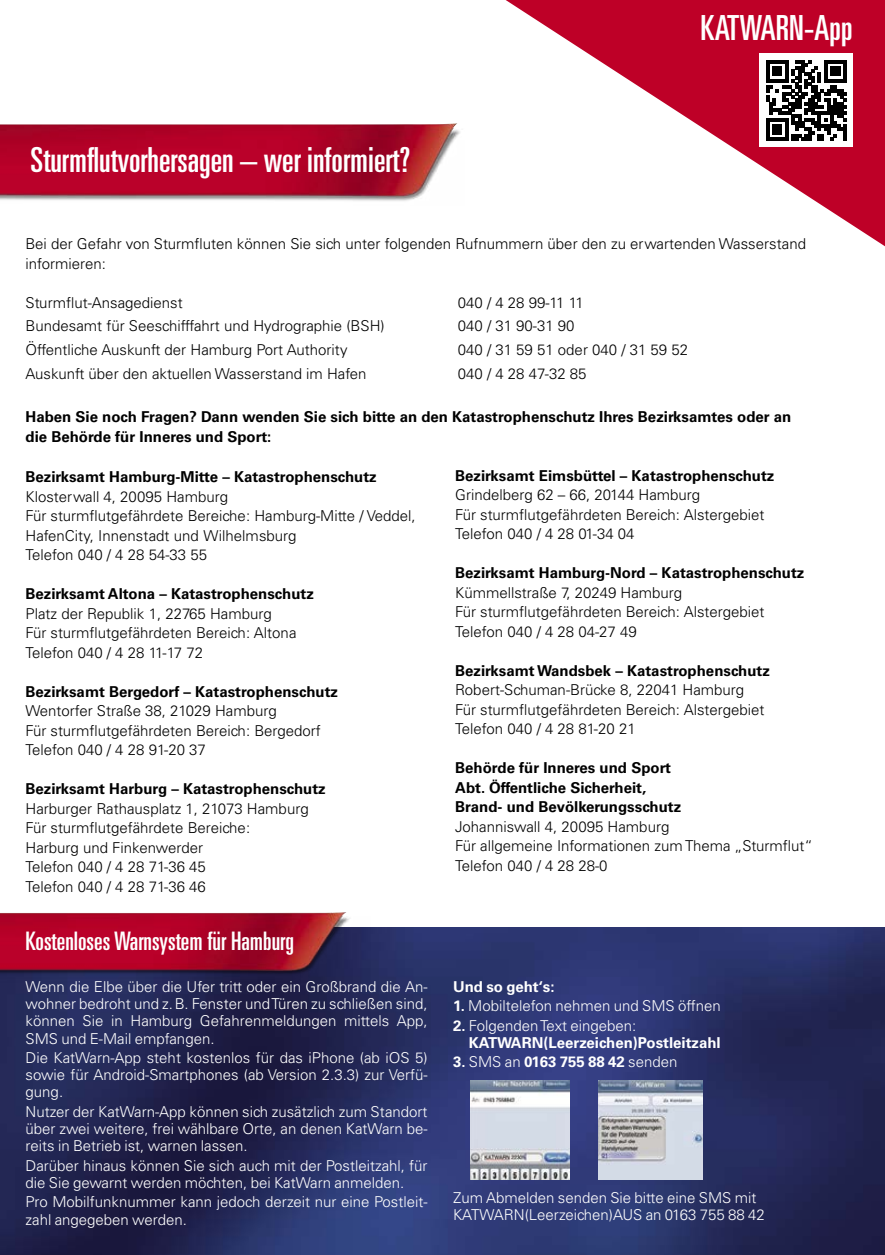
<style>
.page{position:relative;width:885px;height:1255px;background:#fff}
.page>*{position:absolute;margin:0;border:0;box-sizing:border-box;transform-origin:0 0}
.t1{font:ultra-condensed 34.5px "Univers LT";color:#fff}
.t2{font:ultra-condensed 25.5px "Univers LT";color:#fff}
.t3{font:300 15px/19.5px "Univers LT";color:#000}
.t4{font:300 15px/17.2px "Univers LT";color:#fff;text-align:justify}
.t5{font:700 15px/19.5px "Univers LT";color:#000}
.t6{font:700 15px/17.2px "Univers LT";color:#fff}
.s1{font-weight:700}
.s2{font-weight:300}
</style>
<div class="page">
<img style="left:0;top:123px;width:460px;height:78px">
<img style="left:0;top:927px;width:884px;height:327px">
<img style="left:0;top:912px;width:371px;height:71px">
<img style="left:598px;top:1080px;width:104px;height:99px">
<img style="left:471px;top:1080px;width:98px;height:99px">
<svg style="left:506px;top:0;width:378px;height:246px"></svg>
<div style="left:759px;top:53px;width:94px;height:94px;background:#fff"></div>
<svg style="left:766px;top:60px;width:80px;height:81px"></svg>
<h1 class="t1" style="left:31px;top:140px;width:381px">Sturmflutvorhersagen – wer informiert?</h1>
<h1 class="t1" style="left:700px;top:8px;width:153px">KATWARN-App</h1>
<p class="t3" style="left:26px;top:234px;width:782px">Bei der Gefahr von Sturmfluten können Sie sich unter folgenden Rufnummern über den zu erwartenden Wasserstand informieren:</p>
<p class="t3" style="left:26px;top:292px;width:159px">Sturmflut-Ansagedienst</p>
<p class="t3" style="left:458px;top:292px;width:127px">040 / 4 28 99-11 11</p>
<p class="t3" style="left:26px;top:316px;width:361px">Bundesamt für Seeschifffahrt und Hydrographie (BSH)</p>
<p class="t3" style="left:458px;top:316px;width:118px">040 / 31 90-31 90</p>
<p class="t3" style="left:26px;top:340px;width:323px">Öffentliche Auskunft der Hamburg Port Authority</p>
<p class="t3" style="left:458px;top:340px;width:232px">040 / 31 59 51 oder 040 / 31 59 52</p>
<p class="t3" style="left:26px;top:364px;width:342px">Auskunft über den aktuellen Wasserstand im Hafen</p>
<p class="t3" style="left:458px;top:364px;width:130px">040 / 4 28 47-32 85</p>
<p class="t5" style="left:26px;top:407px;width:767px">Haben Sie noch Fragen? Dann wenden Sie sich bitte an den Katastrophenschutz Ihres Bezirksamtes oder an die Behörde für Inneres und Sport:</p>
<p class="t5" style="left:26px;top:467px;width:353px">Bezirksamt Hamburg-Mitte – Katastrophenschutz</p>
<p class="t3" style="left:26px;top:486px;width:391px">Klosterwall 4, 20095 Hamburg<br>Für sturmflutgefährdete Bereiche: Hamburg-Mitte / Veddel, HafenCity, Innenstadt und Wilhelmsburg<br>Telefon 040 / 4 28 54-33 55</p>
<p class="t5" style="left:26px;top:584px;width:290px">Bezirksamt Altona – Katastrophenschutz</p>
<p class="t3" style="left:26px;top:603px;width:272px">Platz der Republik 1, 22765 Hamburg<br>Für sturmflutgefährdeten Bereich: Altona<br>Telefon 040 / 4 28 11-17 72</p>
<p class="t5" style="left:26px;top:682px;width:314px">Bezirksamt Bergedorf – Katastrophenschutz</p>
<p class="t3" style="left:26px;top:701px;width:297px">Wentorfer Straße 38, 21029 Hamburg<br>Für sturmflutgefährdeten Bereich: Bergedorf<br>Telefon 040 / 4 28 91-20 37</p>
<p class="t5" style="left:26px;top:779px;width:302px">Bezirksamt Harburg – Katastrophenschutz</p>
<p class="t3" style="left:26px;top:798px;width:284px">Harburger Rathausplatz 1, 21073 Hamburg<br>Für sturmflutgefährdete Bereiche:<br>Harburg und Finkenwerder<br>Telefon 040 / 4 28 71-36 45<br>Telefon 040 / 4 28 71-36 46</p>
<p class="t5" style="left:455px;top:466px;width:320px">Bezirksamt Eimsbüttel – Katastrophenschutz</p>
<p class="t3" style="left:455px;top:485px;width:311px">Grindelberg 62 – 66, 20144 Hamburg<br>Für sturmflutgefährdeten Bereich: Alstergebiet<br>Telefon 040 / 4 28 01-34 04</p>
<p class="t5" style="left:455px;top:563px;width:350px">Bezirksamt Hamburg-Nord – Katastrophenschutz</p>
<p class="t3" style="left:455px;top:582px;width:311px">Kümmellstraße 7, 20249 Hamburg<br>Für sturmflutgefährdeten Bereich: Alstergebiet<br>Telefon 040 / 4 28 04-27 49</p>
<p class="t5" style="left:455px;top:661px;width:316px">Bezirksamt Wandsbek – Katastrophenschutz</p>
<p class="t3" style="left:455px;top:680px;width:311px">Robert-Schuman-Brücke 8, 22041 Hamburg<br>Für sturmflutgefährdeten Bereich: Alstergebiet<br>Telefon 040 / 4 28 81-20 21</p>
<p class="t5" style="left:455px;top:758px;width:227px">Behörde für Inneres und Sport<br>Abt. Öffentliche Sicherheit,<br>Brand- und Bevölkerungsschutz</p>
<p class="t3" style="left:455px;top:816px;width:359px">Johanniswall 4, 20095 Hamburg<br>Für allgemeine Informationen zum Thema „Sturmflut“<br>Telefon 040 / 4 28 28-0</p>
<h2 class="t2" style="left:25px;top:926px;width:270px">Kostenloses Warnsystem für Hamburg</h2>
<p class="t4" style="left:26px;top:977px;width:403px">Wenn die Elbe über die Ufer tritt oder ein Großbrand die An&shy;wohner bedroht und z.B. Fenster und Türen zu schließen sind, können Sie in Hamburg Gefahrenmeldungen mittels App, SMS und E-Mail empfangen.</p>
<p class="t4" style="left:26px;top:1048px;width:403px">Die KatWarn-App steht kostenlos für das iPhone (ab iOS 5) sowie für Android-Smartphones (ab Version 2.3.3) zur Verfü&shy;gung.</p>
<p class="t4" style="left:26px;top:1102px;width:403px">Nutzer der KatWarn-App können sich zusätzlich zum Standort über zwei weitere, frei wählbare Orte, an denen KatWarn be&shy;reits in Betrieb ist, warnen lassen.</p>
<p class="t4" style="left:26px;top:1156px;width:403px">Darüber hinaus können Sie sich auch mit der Postleitzahl, für die Sie gewarnt werden möchten, bei KatWarn anmelden.</p>
<p class="t4" style="left:26px;top:1193px;width:403px">Pro Mobilfunknummer kann jedoch derzeit nur eine Postleit&shy;zahl angegeben werden.</p>
<p class="t6" style="left:453px;top:977px;width:103px">Und so geht‘s:</p>
<p class="t4" style="left:453px;top:997px;width:269px"><span class="s1">1.</span> Mobiltelefon nehmen und SMS öffnen</p>
<p class="t6" style="left:469px;top:1016px;width:253px;text-indent:-16px">2. <span class="s2">Folgenden Text eingeben:<br></span>KATWARN(Leerzeichen)Postleitzahl</p>
<p class="t6" style="left:453px;top:1053px;width:226px">3. <span class="s2">SMS an</span> 0163 755 88 42 <span class="s2">senden</span></p>
<p class="t4" style="left:453px;top:1188px;width:313px">Zum Abmelden senden Sie bitte eine SMS mit<br>KATWARN(Leerzeichen)AUS an 0163 755 88 42</p>
</div>
